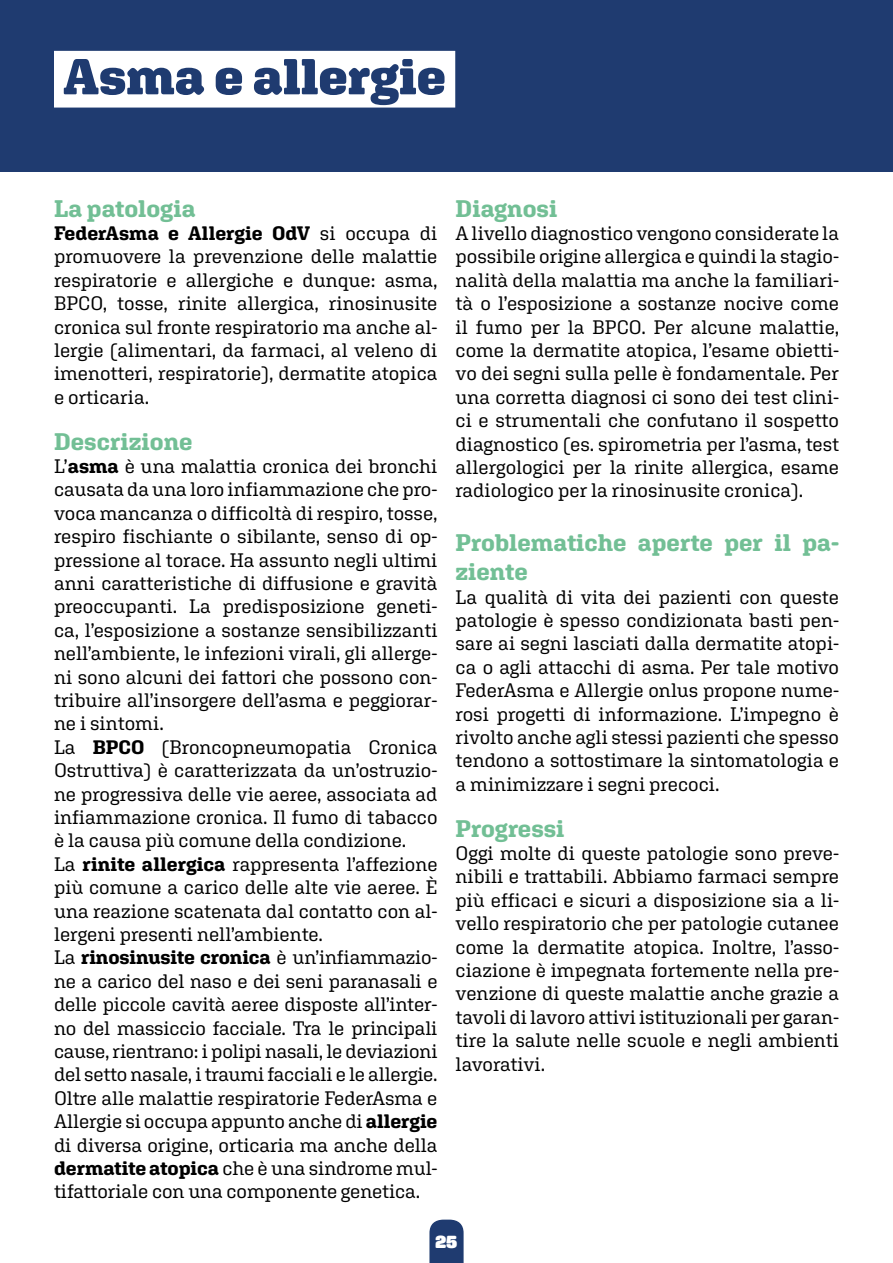
<style>
.page{position:relative;width:893px;height:1263px;background:#fff}
.page>*{position:absolute;margin:0;border:0;box-sizing:border-box;transform-origin:0 0}
.t1{font:900 50.4px "Aglet Slab";color:#1f3b70}
.t2{font:700 24px/28.8px "Aglet Slab";color:#72bf95}
.t3{font:19.5px/23.4px "Aglet Slab";letter-spacing:-.005em;color:#000;text-align:justify}
.t4{font:900 18px "Aglet Slab";color:#fff}
.s1{font-weight:700}
</style>
<div class="page">
<div style="left:0;top:0;width:893px;height:171px;background:#1f3b70"></div>
<div style="left:54px;top:51px;width:401px;height:57px;background:#fff"></div>
<svg style="left:429px;top:1219px;width:35px;height:44px;background:#314b7b"></svg>
<h1 class="t1" style="left:63px;top:47px;width:384px">Asma e allergie</h1>
<p class="t2" style="left:54px;top:193px;width:143px">La patologia</p>
<p class="t3" style="left:54px;top:221px;width:385px"><span class="s1">FederAsma e Allergie OdV</span> si occupa di promuovere la prevenzione delle malattie respiratorie e allergiche e dunque: asma, BPCO, tosse, rinite allergica, rinosinusite cronica sul fronte respiratorio ma anche al&shy;lergie (alimentari, da farmaci, al veleno di imenotteri, respiratorie), dermatite atopica e orticaria.</p>
<p class="t2" style="left:54px;top:426px;width:140px">Descrizione</p>
<p class="t3" style="left:54px;top:454px;width:385px;text-align:left">L’<span class="s1">asma</span> è una malattia cronica dei bronchi causata da una loro infiammazione che pro&shy;voca mancanza o difficoltà di respiro, tosse, respiro fischiante o sibilante, senso di op&shy;pressione al torace. Ha assunto negli ultimi anni caratteristiche di diffusione e gravità preoccupanti. La predisposizione geneti&shy;ca, l’esposizione a sostanze sensibilizzanti nell’ambiente, le infezioni virali, gli allerge&shy;ni sono alcuni dei fattori che possono con&shy;tribuire all’insorgere dell’asma e peggiorar&shy;ne i sintomi.<br>La <span class="s1">BPCO</span> (Broncopneumopatia Cronica Ostruttiva) è caratterizzata da un’ostruzio&shy;ne progressiva delle vie aeree, associata ad infiammazione cronica. Il fumo di tabacco è la causa più comune della condizione.<br>La <span class="s1">rinite allergica</span> rappresenta l’affezione più comune a carico delle alte vie aeree. È una reazione scatenata dal contatto con al&shy;lergeni presenti nell’ambiente.<br>La <span class="s1">rinosinusite cronica</span> è un’infiammazio&shy;ne a carico del naso e dei seni paranasali e delle piccole cavità aeree disposte all’inter&shy;no del massiccio facciale. Tra le principali cause, rientrano: i polipi nasali, le deviazioni del setto nasale, i traumi facciali e le allergie.<br>Oltre alle malattie respiratorie FederAsma e Allergie si occupa appunto anche di <span class="s1">allergie </span>di diversa origine, orticaria ma anche della <span class="s1">dermatite atopica</span> che è una sindrome mul&shy;tifattoriale con una componente genetica.</p>
<p class="t2" style="left:456px;top:193px;width:103px">Diagnosi</p>
<p class="t3" style="left:456px;top:221px;width:385px">A livello diagnostico vengono considerate la possibile origine allergica e quindi la stagio&shy;nalità della malattia ma anche la familiari&shy;tà o l’esposizione a sostanze nocive come il fumo per la BPCO. Per alcune malattie, come la dermatite atopica, l’esame obietti&shy;vo dei segni sulla pelle è fondamentale. Per una corretta diagnosi ci sono dei test clini&shy;ci e strumentali che confutano il sospetto diagnostico (es. spirometria per l’asma, test allergologici per la rinite allergica, esame radiologico per la rinosinusite cronica).</p>
<p class="t2" style="left:456px;top:528px;width:385px">Problematiche aperte per il pa&shy;ziente</p>
<p class="t3" style="left:456px;top:585px;width:385px">La qualità di vita dei pazienti con queste patologie è spesso condizionata basti pen&shy;sare ai segni lasciati dalla dermatite atopi&shy;ca o agli attacchi di asma. Per tale motivo FederAsma e Allergie onlus propone nume&shy;rosi progetti di informazione. L’impegno è rivolto anche agli stessi pazienti che spesso tendono a sottostimare la sintomatologia e a minimizzare i segni precoci.</p>
<p class="t2" style="left:456px;top:813px;width:111px">Progressi</p>
<p class="t3" style="left:456px;top:841px;width:385px">Oggi molte di queste patologie sono preve&shy;nibili e trattabili. Abbiamo farmaci sempre più efficaci e sicuri a disposizione sia a li&shy;vello respiratorio che per patologie cutanee come la dermatite atopica. Inoltre, l’asso&shy;ciazione è impegnata fortemente nella pre&shy;venzione di queste malattie anche grazie a tavoli di lavoro attivi istituzionali per garan&shy;tire la salute nelle scuole e negli ambienti lavorativi.</p>
<p class="t4" style="left:435px;top:1231px;width:23px">25</p>
</div>
